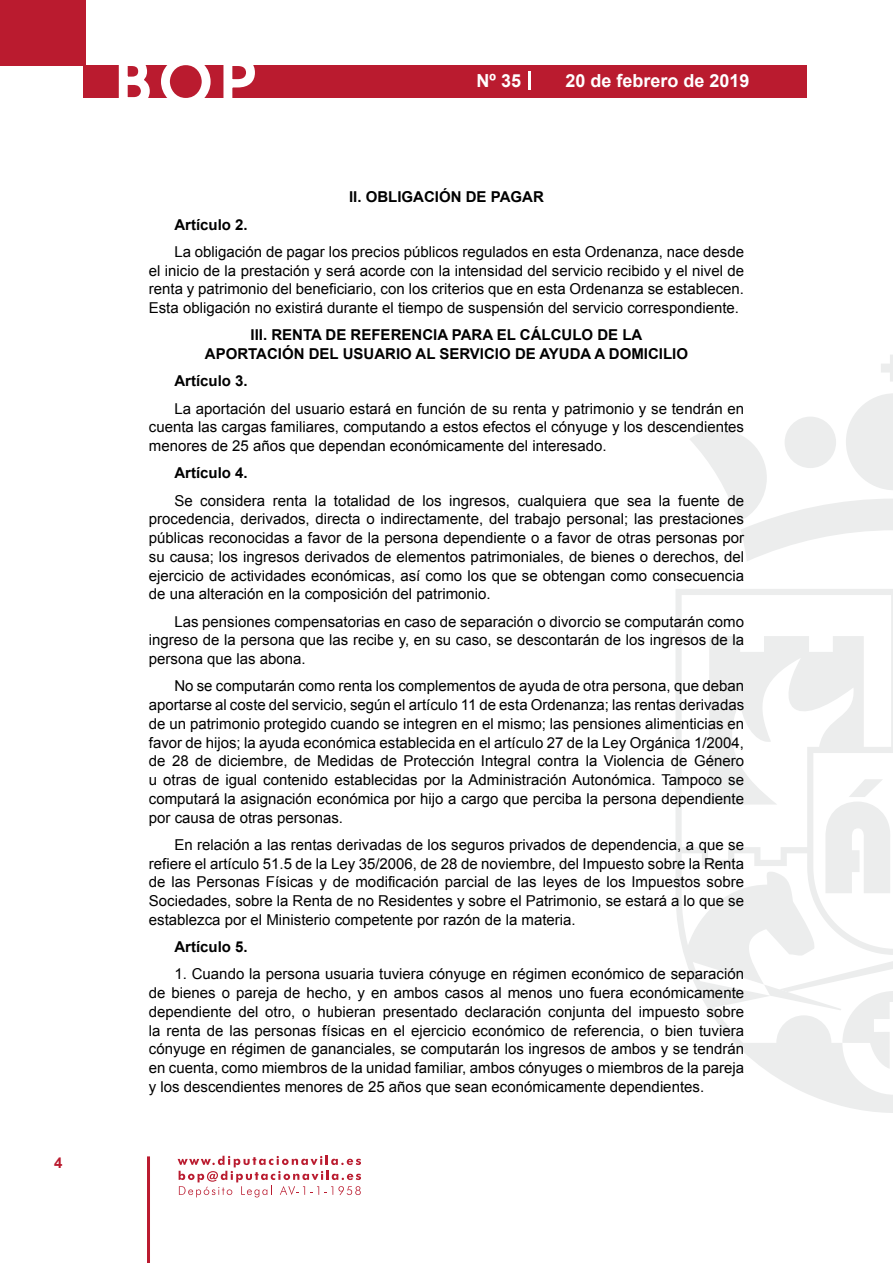
<style>
.page{position:relative;width:893px;height:1263px;background:#fff}
.page>*{position:absolute;margin:0;border:0;box-sizing:border-box;transform-origin:0 0}
.t1{font:500 61.5px "Avant Garde";color:#fff}
.t2{font:700 18px "Arial";color:#fff}
.t3{font:15px/18.8px "Arial";color:#000;text-align:justify}
.t4{font:700 15px/18.8px "Arial";color:#000;text-align:center}
.t5{font:700 15px "Arial";color:#ba1b2f}
</style>
<div class="page">
<svg style="left:178px;top:1156px;width:183px;height:41px"></svg>
<hr style="left:147px;top:1156px;width:3px;height:107px;background:#ba1b2f">
<div style="left:0;top:0;width:85px;height:66px;background:#ba1b2f"></div>
<div style="left:84px;top:65px;width:723px;height:33px;background:#ba1b2f"></div>
<svg style="left:118px;top:65px;width:32px;height:33px"></svg>
<svg style="left:161px;top:65px;width:50px;height:33px"></svg>
<svg style="left:223px;top:65px;width:32px;height:33px"></svg>
<svg style="left:529px;top:71px;width:2px;height:19px"></svg>
<svg style="left:881px;top:355px;width:12px;height:27px"></svg>
<svg style="left:690px;top:393px;width:203px;height:168px"></svg>
<svg style="left:676px;top:589px;width:217px;height:524px"></svg>
<svg style="left:764px;top:984px;width:129px;height:86px"></svg>
<svg style="left:825px;top:779px;width:66px;height:114px"></svg>
<p class="t5" style="left:54px;top:1153px;width:10px">4</p>
<h1 class="t1" style="left:115px;top:44px;width:141px">BOP</h1>
<p class="t2" style="left:477px;top:69px;width:46px">Nº 35</p>
<p class="t2" style="left:565px;top:69px;width:186px">20 de febrero de 2019</p>
<p class="t4" style="left:349px;top:188px;width:196px">II. OBLIGACIÓN DE PAGAR</p>
<p class="t4" style="left:174px;top:215px;width:75px">Artículo 2.</p>
<p class="t3" style="left:149px;top:242px;width:597px;text-indent:26px">La obligación de pagar los precios públicos regulados en esta Ordenanza, nace desde el inicio de la prestación y será acorde con la intensidad del servicio recibido y el nivel de renta y patrimonio del beneficiario, con los criterios que en esta Ordenanza se establecen.<br>Esta obligación no existirá durante el tiempo de suspensión del servicio correspondiente.</p>
<p class="t4" style="left:205px;top:326px;width:485px">III. RENTA DE REFERENCIA PARA EL CÁLCULO DE LA<br>APORTACIÓN DEL USUARIO AL SERVICIO DE AYUDA A DOMICILIO</p>
<p class="t4" style="left:174px;top:372px;width:75px">Artículo 3.</p>
<p class="t3" style="left:149px;top:399px;width:597px;text-indent:26px">La aportación del usuario estará en función de su renta y patrimonio y se tendrán en cuenta las cargas familiares, computando a estos efectos el cónyuge y los descendientes menores de 25 años que dependan económicamente del interesado.</p>
<p class="t4" style="left:174px;top:464px;width:75px">Artículo 4.</p>
<p class="t3" style="left:149px;top:491px;width:597px;text-indent:26px">Se considera renta la totalidad de los ingresos, cualquiera que sea la fuente de procedencia, derivados, directa o indirectamente, del trabajo personal; las prestaciones públicas reconocidas a favor de la persona dependiente o a favor de otras personas por su causa; los ingresos derivados de elementos patrimoniales, de bienes o derechos, del ejercicio de actividades económicas, así como los que se obtengan como consecuencia de una alteración en la composición del patrimonio.</p>
<p class="t3" style="left:149px;top:612px;width:597px;text-indent:26px">Las pensiones compensatorias en caso de separación o divorcio se computarán como ingreso de la persona que las recibe y, en su caso, se descontarán de los ingresos de la persona que las abona.</p>
<p class="t3" style="left:149px;top:677px;width:597px;text-indent:26px">No se computarán como renta los complementos de ayuda de otra persona, que deban aportarse al coste del servicio, según el artículo 11 de esta Ordenanza; las rentas derivadas de un patrimonio protegido cuando se integren en el mismo; las pensiones alimenticias en favor de hijos; la ayuda económica establecida en el artículo 27 de la Ley Orgánica 1/2004, de 28 de diciembre, de Medidas de Protección Integral contra la Violencia de Género u otras de igual contenido establecidas por la Administración Autonómica. Tampoco se computará la asignación económica por hijo a cargo que perciba la persona dependiente por causa de otras personas.</p>
<p class="t3" style="left:149px;top:835px;width:597px;text-indent:26px">En relación a las rentas derivadas de los seguros privados de dependencia, a que se refiere el artículo 51.5 de la Ley 35/2006, de 28 de noviembre, del Impuesto sobre la Renta de las Personas Físicas y de modificación parcial de las leyes de los Impuestos sobre Sociedades, sobre la Renta de no Residentes y sobre el Patrimonio, se estará a lo que se establezca por el Ministerio competente por razón de la materia.</p>
<p class="t4" style="left:174px;top:938px;width:75px">Artículo 5.</p>
<p class="t3" style="left:149px;top:965px;width:597px;text-indent:26px">1. Cuando la persona usuaria tuviera cónyuge en régimen económico de separación de bienes o pareja de hecho, y en ambos casos al menos uno fuera económicamente dependiente del otro, o hubieran presentado declaración conjunta del impuesto sobre la renta de las personas físicas en el ejercicio económico de referencia, o bien tuviera cónyuge en régimen de gananciales, se computarán los ingresos de ambos y se tendrán en cuenta, como miembros de la unidad familiar, ambos cónyuges o miembros de la pareja y los descendientes menores de 25 años que sean económicamente dependientes.</p>
</div>
